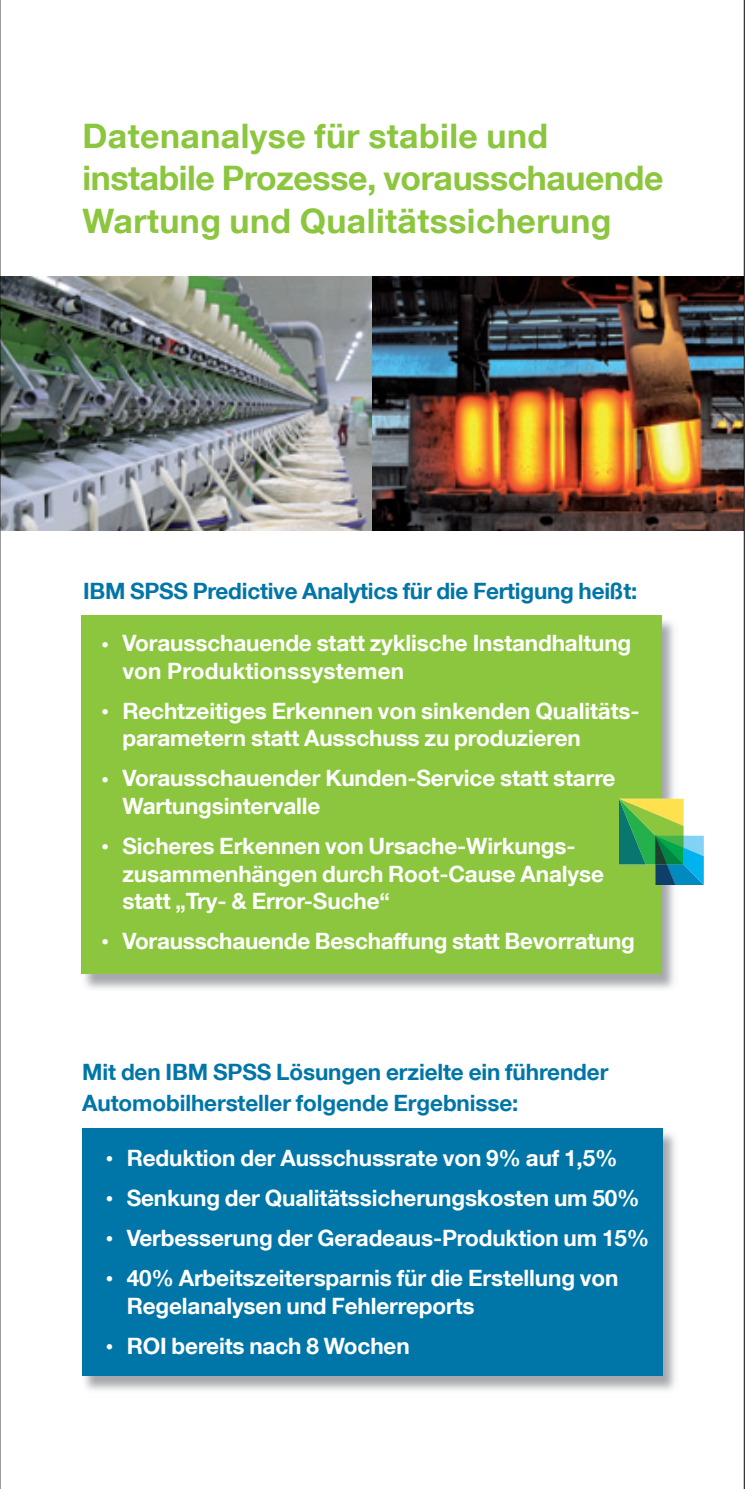
<style>
.page{position:relative;width:745px;height:1489px;background:#fff}
.page>*{position:absolute;margin:0;border:0;box-sizing:border-box;transform-origin:0 0}
.t1{font:700 33.75px/42.5px "Helvetica Neue LT Com";letter-spacing:.015em;color:#8bc63e}
.t2{font:700 22.5px/27.5px "Helvetica Neue LT Com";letter-spacing:-.005em;color:#fff}
.t3{font:700 22.5px/31.2px "Helvetica Neue LT Com";letter-spacing:-.005em;color:#0076a8}
.s1{font-size:15px}
</style>
<div class="page">
<img style="left:1px;top:276px;width:371px;height:254px">
<img style="left:372px;top:276px;width:371px;height:254px">
<img style="left:81px;top:617px;width:594px;height:372px">
<div style="left:82px;top:615px;width:579px;height:358px;background:#8bc63e"></div>
<img style="left:82px;top:1129px;width:593px;height:262px">
<div style="left:82px;top:1127px;width:580px;height:248px;background:#0076a8"></div>
<svg style="left:619px;top:798px;width:85px;height:87px"></svg>
<hr style="left:0;top:0;width:1px;height:1488px;background:#000">
<hr style="left:743px;top:0;width:1px;height:1488px;background:#000">
<h1 class="t1" style="left:82px;top:114px;width:582px">Datenanalyse für stabile und instabile Prozesse, vorausschauende<br>Wartung und Qualitätssicherung</h1>
<p class="t3" style="left:83px;top:574px;width:556px">IBM SPSS Predictive Analytics für die Fertigung heißt:</p>
<p class="t2" style="left:122px;top:629px;width:510px;text-indent:-21px"><span class="s1">•</span> Vorausschauende statt zyklische Instandhaltung von Produktionssystemen</p>
<p class="t2" style="left:122px;top:696px;width:519px;text-indent:-21px"><span class="s1">•</span> Rechtzeitiges Erkennen von sinkenden Qualitäts&shy;parametern statt Ausschuss zu produzieren</p>
<p class="t2" style="left:122px;top:764px;width:494px;text-indent:-21px"><span class="s1">•</span> Vorausschauender Kunden-Service statt starre<br>Wartungsintervalle</p>
<p class="t2" style="left:122px;top:831px;width:483px;text-indent:-21px"><span class="s1">•</span> Sicheres Erkennen von Ursache-Wirkungs&shy;zusammenhängen durch Root-Cause Analyse statt „Try- &amp; Error-Suche“</p>
<p class="t2" style="left:101px;top:926px;width:535px"><span class="s1">•</span> Vorausschauende Beschaffung statt Bevorratung</p>
<p class="t3" style="left:82px;top:1055px;width:527px">Mit den IBM SPSS Lösungen erzielte ein führender<br>Automobilhersteller folgende Ergebnisse:</p>
<p class="t2" style="left:106px;top:1143px;width:513px"><span class="s1">•</span> Reduktion der Ausschussrate von 9% auf 1,5%</p>
<p class="t2" style="left:106px;top:1183px;width:535px"><span class="s1">•</span> Senkung der Qualitätssicherungskosten um 50%</p>
<p class="t2" style="left:106px;top:1223px;width:545px"><span class="s1">•</span> Verbesserung der Geradeaus-Produktion um 15%</p>
<p class="t2" style="left:127px;top:1263px;width:493px;text-indent:-21px"><span class="s1">•</span> 40% Arbeitszeitersparnis für die Erstellung von<br>Regelanalysen und Fehlerreports</p>
<p class="t2" style="left:106px;top:1331px;width:305px"><span class="s1">•</span> ROI bereits nach 8 Wochen</p>
</div>
